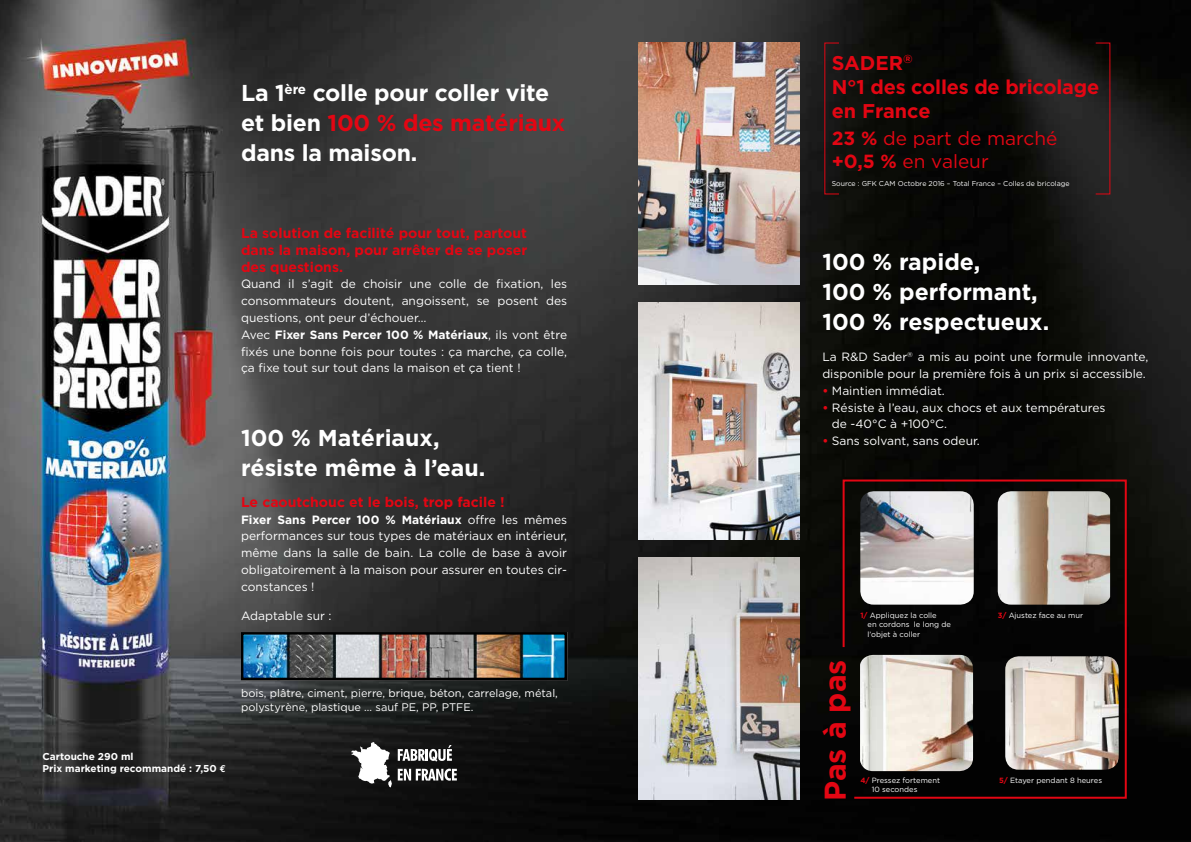
<style>
.page{position:relative;width:1191px;height:842px;background:#fff}
.page>*{position:absolute;margin:0;border:0;box-sizing:border-box;transform-origin:0 0}
.t1{font:800 59.9px "Futura PT";color:#fff;scale:1.39 1}
.t2{font:900 condensed 52px/52px "Helvetica Neue LT Std";color:#fff}
.t3{font:700 30px "Gotham";color:#e30613}
.t4{font:700 23px/30px "Gotham";letter-spacing:-.005em;color:#fff}
.t5{font:900 condensed 21.4px "Helvetica Neue LT Std";color:#fff}
.t6{font:700 19.9px/23.9px "Gotham";letter-spacing:-.01em;color:#e30613}
.t7{font:19px/22.5px "Gotham";color:#e30613}
.t8{font:700 14px/16.8px "Gotham";color:#e30613;text-align:justify}
.t9{font:12px/16.8px "Gotham";color:#fff}
.t10{font:11px/14px "Gotham";color:#fff}
.t11{font:700 10px/12px "Gotham";color:#fff}
.t12{font:7.6px/9.1px "Gotham";color:#fff}
.t13{font:7px "Gotham";color:#fff}
.s1{color:#e30613}
.s2{font-weight:700}
.s3{font-family:"Euro Mono"}
.s4{font-weight:700;color:#e30613}
</style>
<div class="page">
<img style="left:0;top:0;width:1191px;height:842px">
<img style="left:638px;top:43px;width:161px;height:241px">
<img style="left:638px;top:302px;width:161px;height:238px">
<img style="left:638px;top:558px;width:161px;height:241px">
<img style="left:245px;top:636px;width:318px;height:40px">
<div style="left:241px;top:632px;width:326px;height:48px;border:3px solid #000"></div>
<svg style="left:351px;top:742px;width:41px;height:45px"></svg>
<svg style="left:398px;top:745px;width:54px;height:17px"></svg>
<svg style="left:398px;top:769px;width:59px;height:12px"></svg>
<svg style="left:841px;top:478px;width:286px;height:322px;background:#7b716d"></svg>
<h3 class="t4" style="left:241px;top:77px;width:326px">La 1<sup>ère</sup> colle pour coller vite et bien <span class="s1">100 % des matériaux </span>dans la maison.</h3>
<p class="t8" style="left:241px;top:224px;width:288px">La solution de facilité pour tout, partout dans la maison, pour arrêter de se poser des questions.</p>
<p class="t9" style="left:241px;top:276px;width:327px">Quand il s’agit de choisir une colle de fixation, les consommateurs doutent, angoissent, se posent des questions, ont peur d’échouer…<br>Avec <span class="s2">Fixer Sans Percer 100 % Matériaux</span>, ils vont être fixés une bonne fois pour toutes : ça marche, ça colle, ça fixe tout sur tout dans la maison et ça tient !</p>
<h3 class="t4" style="left:241px;top:422px;width:246px">100 % Matériaux, résiste même à l’eau.</h3>
<p class="t8" style="left:241px;top:493px;width:265px">Le caoutchouc et le bois, trop facile !</p>
<p class="t9" style="left:241px;top:511px;width:327px;text-align:justify"><span class="s2">Fixer Sans Percer 100 % Matériaux</span> offre les mêmes performances sur tous types de matériaux en intérieur, même dans la salle de bain. La colle de base à avoir obligatoirement à la maison pour assurer en toutes cir&shy;constances !</p>
<p class="t9" style="left:241px;top:607px;width:92px">Adaptable sur :</p>
<p class="t11" style="left:43px;top:750px;width:185px">Cartouche 290 ml<br>Prix marketing recommandé : 7,50 <span class="s3">€</span></p>
<p class="t10" style="left:241px;top:686px;width:318px">bois, plâtre, ciment, pierre, brique, béton, carrelage, métal, polystyrène, plastique … sauf PE, PP, PTFE.</p>
<h1 class="t1" style="left:280px;top:684px;width:177px">100%</h1>
<h3 class="t6" style="left:831px;top:51px;width:269px">SADER<sup>®<br></sup>N°1 des colles de bricolage en France</h3>
<h3 class="t7" style="left:831px;top:127px;width:227px"><span class="s2">23 %</span> de part de marché <span class="s2">+0,5 %</span> en valeur</h3>
<p class="t13" style="left:831px;top:180px;width:239px">Source : GFK CAM Octobre 2016 – Total France – Colles de bricolage</p>
<h3 class="t4" style="left:822px;top:246px;width:228px">100 % rapide,<br>100 % performant,<br>100 % respectueux.</h3>
<p class="t9" style="left:822px;top:348px;width:327px">La R&amp;D Sader<sup>®</sup> a mis au point une formule innovante, disponible pour la première fois à un prix si accessible.</p>
<p class="t9" style="left:822px;top:382px;width:124px"><span class="s4">•</span> Maintien immédiat.</p>
<p class="t9" style="left:832px;top:399px;width:275px;text-indent:-10px"><span class="s4">•</span> Résiste à l’eau, aux chocs et aux températures de -40°C à +100°C.</p>
<p class="t9" style="left:822px;top:432px;width:159px"><span class="s4">•</span> Sans solvant, sans odeur.</p>
<h2 class="t2" style="left:746px;top:253px;width:318px">LANCEMENT<br>EXCEPTIONNEL</h2>
<h3 class="t5" style="left:776px;top:445px;width:174px;rotate:-10deg">PUB TV DÈS JUILLET</h3>
<h3 class="t3" style="left:817px;top:801px;width:143px;rotate:-90deg">Pas à pas</h3>
<p class="t12" style="left:867px;top:611px;width:85px;text-indent:-7px"><span class="s4">1/</span> Appliquez la colle<br>en cordons le long de l’objet à coller</p>
<p class="t12" style="left:997px;top:611px;width:87px"><span class="s4">3/</span> Ajustez face au mur</p>
<p class="t12" style="left:871px;top:775px;width:70px;text-indent:-11px"><span class="s4">4/</span> Pressez fortement<br>10 secondes</p>
<p class="t12" style="left:999px;top:775px;width:104px"><span class="s4">5/</span> Etayer pendant 8 heures</p>
</div>
